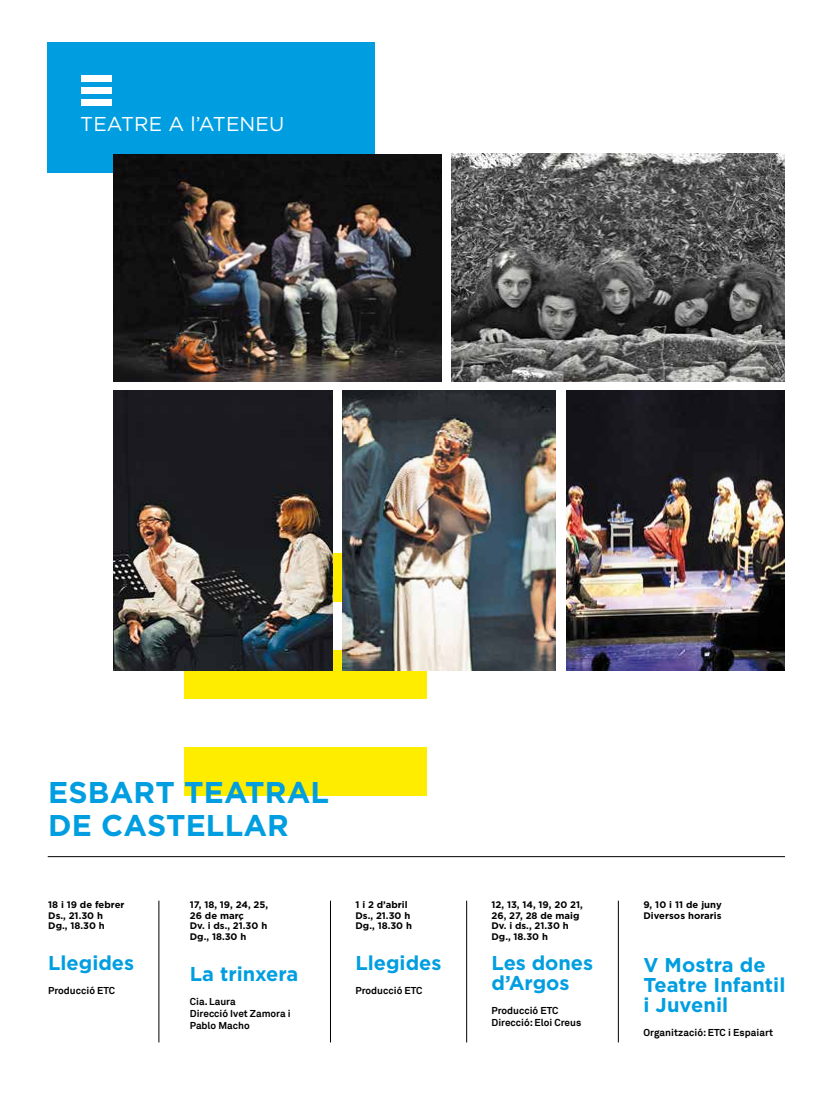
<style>
.page{position:relative;width:820px;height:1106px;background:#fff}
.page>*{position:absolute;margin:0;border:0;box-sizing:border-box;transform-origin:0 0}
.t1{font:700 30px/33px "Gotham";letter-spacing:.005em;color:#009ee0}
.t2{font:700 20px/20px "Gotham";color:#009ee0}
.t3{font:20px "Gotham";letter-spacing:.005em;color:#fff}
.t4{font:700 10px/12px "Akkurat";color:#000}
.t5{font:700 9.5px/10.5px "Gotham";color:#000}
</style>
<div class="page">
<div style="left:184px;top:553px;width:242px;height:49px;background:#ffed00"></div>
<div style="left:184px;top:650px;width:242px;height:48px;background:#ffed00"></div>
<div style="left:184px;top:747px;width:242px;height:48px;background:#ffed00"></div>
<div style="left:47px;top:43px;width:328px;height:130px;background:#009ee0"></div>
<hr style="left:48px;top:856px;width:736px;height:1px;background:#000">
<img style="left:566px;top:390px;width:218px;height:280px">
<img style="left:342px;top:390px;width:213px;height:280px">
<img style="left:114px;top:390px;width:218px;height:280px">
<img style="left:114px;top:155px;width:327px;height:227px">
<img style="left:451px;top:153px;width:333px;height:229px">
<div style="left:81px;top:75px;width:30px;height:6px;background:#fff"></div>
<div style="left:81px;top:87px;width:30px;height:6px;background:#fff"></div>
<div style="left:81px;top:99px;width:30px;height:6px;background:#fff"></div>
<hr style="left:158px;top:900px;width:1px;height:142px;background:#000">
<hr style="left:330px;top:900px;width:1px;height:142px;background:#000">
<hr style="left:466px;top:900px;width:1px;height:142px;background:#000">
<hr style="left:618px;top:900px;width:1px;height:142px;background:#000">
<h2 class="t3" style="left:80px;top:113px;width:205px">TEATRE A l’ATENEU</h2>
<h1 class="t1" style="left:48px;top:775px;width:282px">ESBART TEATRAL<br>DE CASTELLAR</h1>
<p class="t5" style="left:48px;top:899px;width:78px">18 i 19 de febrer<br>Ds., 21.30 h<br>Dg., 18.30 h</p>
<h2 class="t2" style="left:48px;top:953px;width:87px">Llegides</h2>
<p class="t4" style="left:48px;top:984px;width:68px">Producció ETC</p>
<p class="t5" style="left:190px;top:899px;width:80px">17, 18, 19, 24, 25,<br>26 de març<br>Dv. i ds., 21.30 h<br>Dg., 18.30 h</p>
<h2 class="t2" style="left:190px;top:963px;width:110px">La trinxera</h2>
<p class="t4" style="left:190px;top:995px;width:102px">Cia. Laura<br>Direcció Ivet Zamora i<br>Pablo Macho</p>
<p class="t5" style="left:355px;top:899px;width:58px">1 i 2 d’abril<br>Ds., 21.30 h<br>Dg., 18.30 h</p>
<h2 class="t2" style="left:355px;top:953px;width:87px">Llegides</h2>
<p class="t4" style="left:355px;top:984px;width:68px">Producció ETC</p>
<p class="t5" style="left:491px;top:899px;width:93px">12, 13, 14, 19, 20 21,<br>26, 27, 28 de maig<br>Dv. i ds., 21.30 h<br>Dg., 18.30 h</p>
<h2 class="t2" style="left:491px;top:953px;width:103px">Les dones d’Argos</h2>
<p class="t4" style="left:491px;top:1004px;width:91px">Producció ETC<br>Direcció: Eloi Creus</p>
<p class="t5" style="left:643px;top:899px;width:80px">9, 10 i 11 de juny<br>Diversos horaris</p>
<h2 class="t2" style="left:643px;top:954px;width:143px">V Mostra de<br>Teatre Infantil i Juvenil</h2>
<p class="t4" style="left:643px;top:1026px;width:131px">Organització: ETC i Espaiart</p>
</div>
